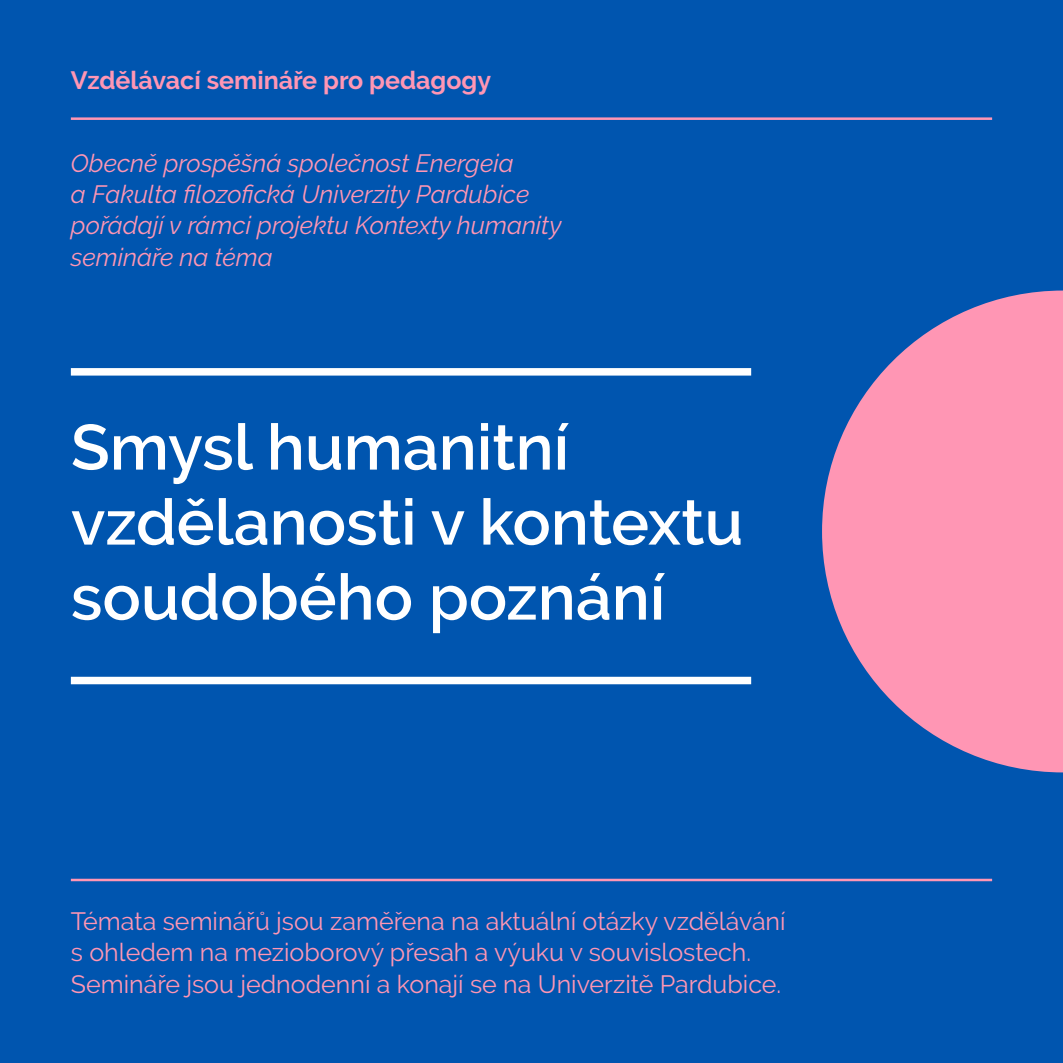
<style>
.page{position:relative;width:1063px;height:1063px;background:#0055af}
.page>*{position:absolute;margin:0;border:0;box-sizing:border-box;transform-origin:0 0}
.Titel_Frontpage{font:600 63.75px/75px "Raleway";color:#fff}
.Bodytext{font:25px/31.2px "Raleway";color:#ff96b4}
.ruzova_kurziva_uvodn{font:italic 25px/31.2px "Raleway";color:#ff96b4}
.Bodytext-2{font:700 25px "Raleway";color:#ff96b4}
</style>
<div class="page">
<hr style="left:71px;top:879px;width:921px;height:2px;background:#ff96b4">
<div style="left:71px;top:677px;width:680px;height:7px;background:#fff"></div>
<hr style="left:71px;top:117px;width:921px;height:3px;background:#ff96b4">
<svg style="left:822px;top:291px;width:241px;height:481px;fill:#ff96b4"></svg>
<div style="left:71px;top:368px;width:680px;height:8px;background:#fff"></div>
<p class="Bodytext-2" style="left:71px;top:66px;width:422px">Vzdělávací semináře pro pedagogy</p>
<p class="ruzova_kurziva_uvodn" style="left:71px;top:147px;width:492px">Obecně prospěšná společnost Energeia<br>a Fakulta filozofická Univerzity Pardubice pořádají v rámci projektu Kontexty humanity semináře na téma</p>
<p class="Titel_Frontpage" style="left:71px;top:410px;width:674px">Smysl humanitní vzdělanosti v kontextu soudobého poznání</p>
<p class="Bodytext" style="left:71px;top:906px;width:716px">Témata seminářů jsou zaměřena na aktuální otázky vzdělávání s ohledem na mezioborový přesah a výuku v souvislostech.</p>
<p class="Bodytext" style="left:71px;top:968px;width:712px">Semináře jsou jednodenní a konají se na Univerzitě Pardubice.</p>
</div>
